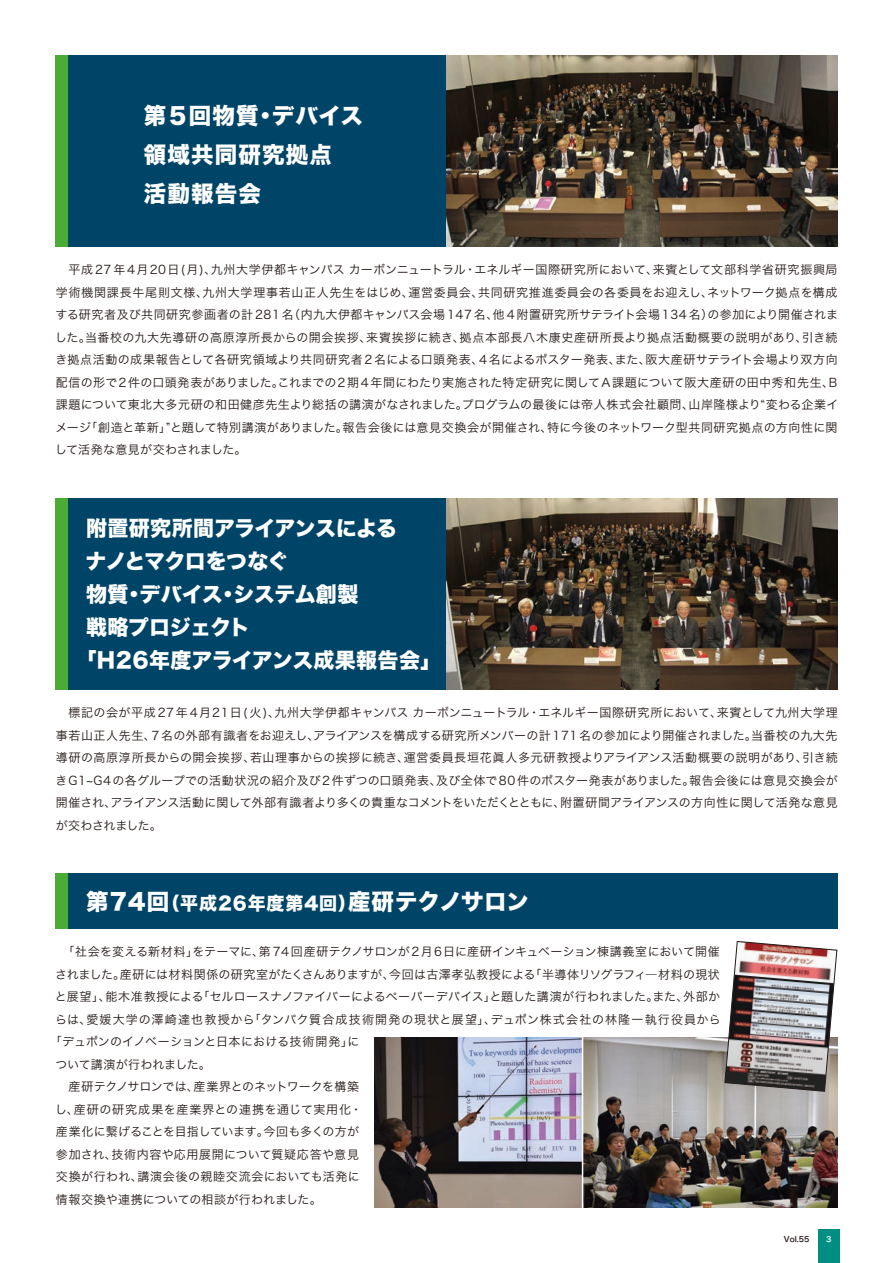
<style>
.page{position:relative;width:893px;height:1263px;background:#fff}
.page>*{position:absolute;margin:0;border:0;box-sizing:border-box;transform-origin:0 0}
.t1{font:22.5px/39px "Hira Kaku Std W8";letter-spacing:.05em;color:#fff}
.t2{font:22.5px "Hira Kaku Std W8";letter-spacing:.03em;color:#fff}
.t3{font:21px "Hira Kaku Std W8";letter-spacing:-.015em;color:#fff}
.t4{font:21px "Hira Kaku Std W8";letter-spacing:.02em;color:#fff}
.t5{font:21px "Hira Kaku Std W8";letter-spacing:-.035em;color:#fff}
.t6{font:12px/22.5px "Hira Kaku Pro W3";letter-spacing:.02em;color:#231916;text-align:justify}
.t7{font:12px "Hira Kaku Pro W3";letter-spacing:.1em;color:#231916}
.t8{font:12px "Hira Kaku Pro W3";letter-spacing:-.01em;color:#231916}
.t9{font:12px "Hira Kaku Pro W3";letter-spacing:-.015em;color:#231916}
.t10{font:12px "Hira Kaku Pro W3";letter-spacing:.06em;color:#231916}
.t11{font:12px "Hira Kaku Pro W3";letter-spacing:.04em;color:#231916}
.t12{font:7.5px "Hira Kaku Pro W6";color:#231916}
.t13{font:7.5px "Hira Kaku Pro W6";color:#fff}
.s1{font-size:18px}
</style>
<div class="page">
<div style="left:818px;top:1229px;width:21px;height:34px;background:#008e83"></div>
<div style="left:68px;top:55px;width:378px;height:192px;background:#004567"></div>
<div style="left:55px;top:55px;width:13px;height:192px;background:#4aac35"></div>
<div style="left:68px;top:873px;width:770px;height:55px;background:#004567"></div>
<div style="left:55px;top:873px;width:13px;height:55px;background:#4aac35"></div>
<img style="left:446px;top:55px;width:392px;height:192px">
<div style="left:68px;top:498px;width:378px;height:191px;background:#004567"></div>
<div style="left:55px;top:498px;width:13px;height:191px;background:#4aac35"></div>
<img style="left:447px;top:498px;width:391px;height:191px">
<img style="left:374px;top:1037px;width:464px;height:171px">
<hr style="left:582px;top:1037px;width:1px;height:171px;background:#fff">
<img style="left:724px;top:941px;width:113px;height:151px">
<p class="t1" style="left:144px;top:96px;width:221px">第５回物質・デバイス領域共同研究拠点<br>活動報告会</p>
<p class="t6" style="left:55px;top:258px;width:785px">　平成27年4月20日(月)、九州大学伊都キャンパス カーボンニュートラル・エネルギー国際研究所において、来賓として文部科学省研究振興局学術機関課長牛尾則文様、九州大学理事若山正人先生をはじめ、運営委員会、共同研究推進委員会の各委員をお迎えし、ネットワーク拠点を構成する研究者及び共同研究参画者の計281名（内九大伊都キャンパス会場147名、他4附置研究所サテライト会場134名）の参加により開催されました。当番校の九大先導研の高原淳所長からの開会挨拶、来賓挨拶に続き、拠点本部長八木康史産研所長より拠点活動概要の説明があり、引き続き拠点活動の成果報告として各研究領域より共同研究者２名による口頭発表、４名によるポスター発表、また、阪大産研サテライト会場より双方向配信の形で２件の口頭発表がありました。これまでの２期４年間にわたり実施された特定研究に関してA課題について阪大産研の田中秀和先生、B課題について東北大多元研の和田健彦先生より総括の講演がなされました。プログラムの最後には帝人株式会社顧問、山岸隆様より“変わる企業イメージ「創造と革新」”と題して特別講演がありました。報告会後には意見交換会が開催され、特に今後のネットワーク型共同研究拠点の方向性に関して活発な意見が交わされました。</p>
<p class="t3" style="left:86px;top:516px;width:313px">附置研究所間アライアンスによる</p>
<p class="t5" style="left:86px;top:549px;width:204px">ナノとマクロをつなぐ</p>
<p class="t3" style="left:86px;top:582px;width:274px">物質・デバイス・システム創製</p>
<p class="t3" style="left:86px;top:615px;width:165px">戦略プロジェクト</p>
<p class="t4" style="left:76px;top:648px;width:367px">「H26年度アライアンス成果報告会」</p>
<p class="t6" style="left:55px;top:700px;width:784px">　標記の会が平成27年4月21日(火)、九州大学伊都キャンパス カーボンニュートラル・エネルギー国際研究所において、来賓として九州大学理事若山正人先生、７名の外部有識者をお迎えし、アライアンスを構成する研究所メンバーの計171名の参加により開催されました。当番校の九大先導研の高原淳所長からの開会挨拶、若山理事からの挨拶に続き、運営委員長垣花眞人多元研教授よりアライアンス活動概要の説明があり、引き続きG1~G4の各グループでの活動状況の紹介及び２件ずつの口頭発表、及び全体で80件のポスター発表がありました。報告会後には意見交換会が開催され、アライアンス活動に関して外部有識者より多くの貴重なコメントをいただくとともに、附置研間アライアンスの方向性に関して活発な意見が交わされました。</p>
<p class="t2" style="left:86px;top:889px;width:445px">第74回<span class="s1">（平成26年度第4回）</span>産研テクノサロン</p>
<p class="t6" style="left:56px;top:940px;width:665px">　「社会を変える新材料」をテーマに、第74回産研テクノサロンが2月6日に産研インキュベーション棟講義室において開催</p>
<p class="t6" style="left:55px;top:962px;width:666px">されました。産研には材料関係の研究室がたくさんありますが、今回は古澤孝弘教授による「半導体リソグラフィ―材料の現状</p>
<p class="t6" style="left:55px;top:985px;width:667px">と展望」、能木准教授による「セルロースナノファイバーによるペーパーデバイス」と題した講演が行われました。また、外部か</p>
<p class="t7" style="left:55px;top:1008px;width:667px">らは、愛媛大学の澤崎達也教授から「タンパク質合成技術開発の現状と展望」、デュポン株式会社の林隆一執行役員から</p>
<p class="t6" style="left:50px;top:1030px;width:311px">「デュポンのイノベーションと日本における技術開発」に</p>
<p class="t8" style="left:55px;top:1053px;width:157px">ついて講演が行われました。</p>
<p class="t9" style="left:56px;top:1076px;width:305px">　産研テクノサロンでは、産業界とのネットワークを構築</p>
<p class="t10" style="left:55px;top:1098px;width:308px">し、産研の研究成果を産業界との連携を通じて実用化・</p>
<p class="t8" style="left:56px;top:1121px;width:305px">産業化に繋げることを目指しています。今回も多くの方が</p>
<p class="t6" style="left:56px;top:1142px;width:305px">参加され、技術内容や応用展開について質疑応答や意見</p>
<p class="t11" style="left:56px;top:1166px;width:305px">交換が行われ、講演会後の親睦交流会においても活発に</p>
<p class="t6" style="left:56px;top:1187px;width:267px">情報交換や連携についての相談が行われました。</p>
<p class="t12" style="left:784px;top:1232px;width:27px">Vol.55</p>
<p class="t13" style="left:826px;top:1232px;width:7px">3</p>
</div>
